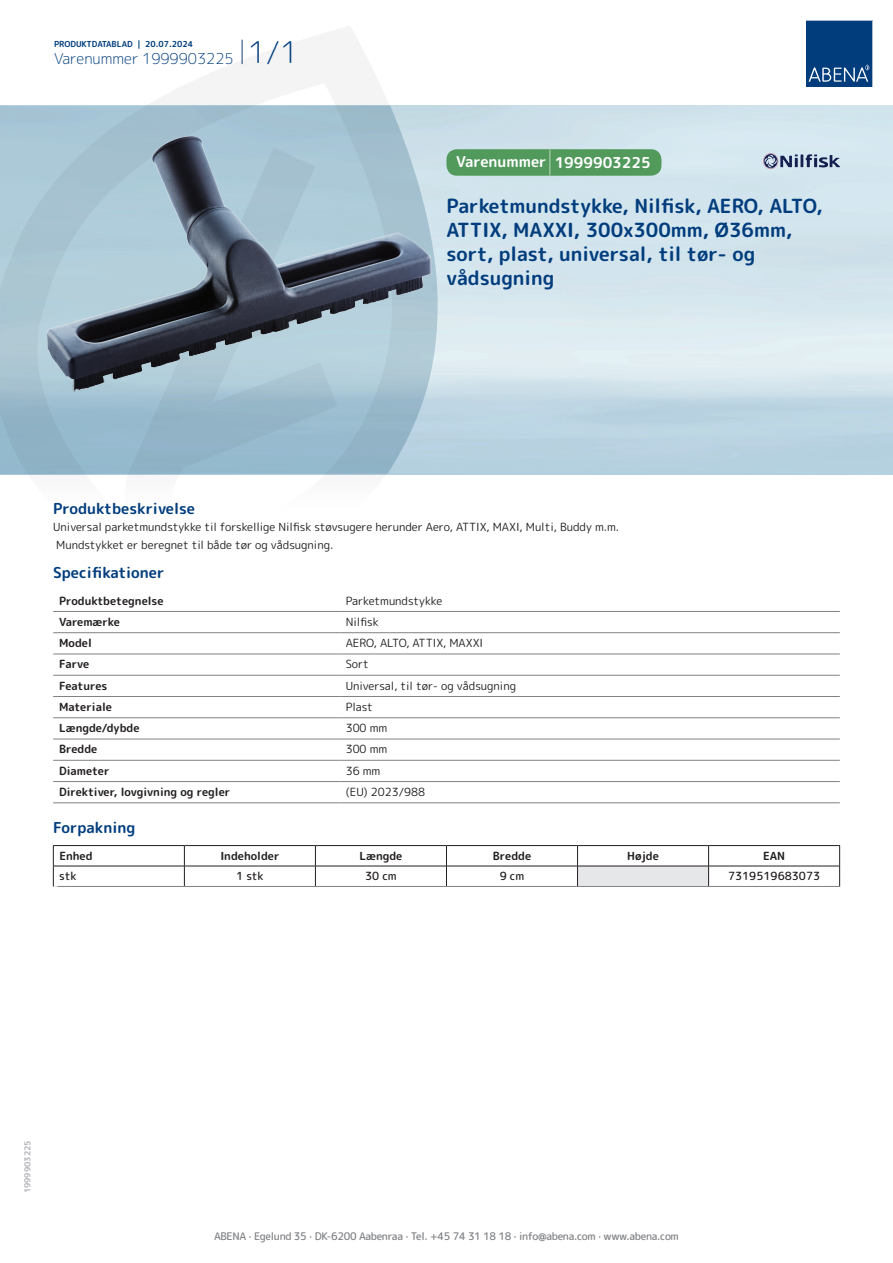
<style>
.page{position:relative;width:893px;height:1263px;background:#fff}
.page>*{position:absolute;margin:0;border:0;box-sizing:border-box;transform-origin:0 0}
.t1{font:700 19.5px/24px "Rounded Mplus 1 c";color:#013d7d}
.t2{font:700 15px "Rounded Mplus 1 c";color:#013d7d}
.t3{font:300 15px "Rounded Mplus 1 c";color:#013d7d}
.t4{font:700 15px "Rounded Mplus 1 c";color:#fff}
.t5{font:11.25px/18px "Rounded Mplus 1 c";color:#231f20}
.t6{font:700 11.25px "Rounded Mplus 1 c";color:#231f20}
.t7{font:500 11.25px "Rounded Mplus 1 c";color:#231f20}
.t8{font:500 10.5px "Rounded Mplus 1 c";letter-spacing:-.03em;color:#808285}
.t9{font:700 10.5px "Rounded Mplus 1 c";color:#fff}
.t10{font:700 8.25px "Rounded Mplus 1 c";color:#013d7d}
.t11{font:700 8.25px "Rounded Mplus 1 c";color:#b2b3b7}
.s1{font-size:30px}
.s2{font-size:25.5px}
</style>
<div class="page">
<svg style="left:0;top:26px;width:439px;height:449px"></svg>
<svg style="left:0;top:106px;width:438px;height:368px;background:#9fbfcf"></svg>
<svg style="left:242px;top:40px;width:1px;height:24px"></svg>
<svg style="left:806px;top:20px;width:67px;height:67px;background:#144b86"></svg>
<img style="left:47px;top:136px;width:384px;height:257px">
<hr style="left:53px;top:611px;width:287px;height:1px;background:#808285">
<hr style="left:340px;top:611px;width:500px;height:1px;background:#808285">
<hr style="left:53px;top:632px;width:287px;height:1px;background:#808285">
<hr style="left:340px;top:632px;width:500px;height:1px;background:#808285">
<hr style="left:53px;top:654px;width:287px;height:1px;background:#808285">
<hr style="left:340px;top:654px;width:500px;height:1px;background:#808285">
<hr style="left:53px;top:675px;width:287px;height:1px;background:#808285">
<hr style="left:340px;top:675px;width:500px;height:1px;background:#808285">
<hr style="left:53px;top:696px;width:287px;height:1px;background:#808285">
<hr style="left:340px;top:696px;width:500px;height:1px;background:#808285">
<hr style="left:53px;top:717px;width:287px;height:1px;background:#808285">
<hr style="left:340px;top:717px;width:500px;height:1px;background:#808285">
<hr style="left:53px;top:739px;width:287px;height:1px;background:#808285">
<hr style="left:340px;top:739px;width:500px;height:1px;background:#808285">
<hr style="left:53px;top:760px;width:287px;height:1px;background:#808285">
<hr style="left:340px;top:760px;width:500px;height:1px;background:#808285">
<hr style="left:53px;top:781px;width:287px;height:1px;background:#808285">
<hr style="left:340px;top:781px;width:500px;height:1px;background:#808285">
<hr style="left:53px;top:802px;width:287px;height:1px;background:#808285">
<hr style="left:340px;top:802px;width:500px;height:1px;background:#808285">
<div style="left:577px;top:866px;width:132px;height:20px;background:#e6e7e9"></div>
<hr style="left:53px;top:845px;width:131px;height:1px;background:#231f20">
<hr style="left:184px;top:845px;width:131px;height:1px;background:#231f20">
<hr style="left:315px;top:845px;width:131px;height:1px;background:#231f20">
<hr style="left:446px;top:845px;width:131px;height:1px;background:#231f20">
<hr style="left:577px;top:845px;width:132px;height:1px;background:#231f20">
<hr style="left:709px;top:845px;width:131px;height:1px;background:#231f20">
<hr style="left:53px;top:866px;width:131px;height:1px;background:#231f20">
<svg style="left:53px;top:846px;width:1px;height:40px"></svg>
<hr style="left:184px;top:866px;width:131px;height:1px;background:#231f20">
<svg style="left:184px;top:846px;width:1px;height:40px"></svg>
<hr style="left:315px;top:866px;width:131px;height:1px;background:#231f20">
<svg style="left:315px;top:846px;width:1px;height:40px"></svg>
<hr style="left:446px;top:866px;width:131px;height:1px;background:#231f20">
<svg style="left:446px;top:846px;width:1px;height:40px"></svg>
<hr style="left:577px;top:866px;width:132px;height:1px;background:#231f20">
<svg style="left:577px;top:846px;width:1px;height:40px"></svg>
<hr style="left:709px;top:866px;width:131px;height:1px;background:#231f20">
<svg style="left:708px;top:846px;width:1px;height:40px"></svg>
<svg style="left:839px;top:846px;width:1px;height:40px"></svg>
<hr style="left:53px;top:886px;width:131px;height:1px;background:#808285">
<hr style="left:184px;top:886px;width:131px;height:1px;background:#808285">
<hr style="left:315px;top:886px;width:131px;height:1px;background:#808285">
<hr style="left:446px;top:886px;width:131px;height:1px;background:#808285">
<hr style="left:577px;top:886px;width:132px;height:1px;background:#808285">
<hr style="left:709px;top:886px;width:131px;height:1px;background:#808285">
<div style="left:446px;top:149px;width:215px;height:27px;background:#52995c;border-radius:10px"></div>
<img style="left:763px;top:153px;width:77px;height:16px">
<p class="t10" style="left:54px;top:38px;width:141px">PRODUKTDATABLAD | 20.07.2024</p>
<h2 class="t3" style="left:54px;top:48px;width:246px">Varenummer 1999903225 <span class="s1">1/1</span></h2>
<h2 class="t4" style="left:456px;top:152px;width:196px">Varenummer <span class="s2">|</span> 1999903225</h2>
<h1 class="t1" style="left:446px;top:194px;width:378px">Parketmundstykke, Nilfisk, AERO, ALTO,<br>ATTIX, MAXXI, 300x300mm, Ø36mm, sort, plast, universal, til tør- og vådsugning</h1>
<h2 class="t2" style="left:53px;top:498px;width:143px">Produktbeskrivelse</h2>
<p class="t5" style="left:53px;top:517px;width:567px">Universal parketmundstykke til forskellige Nilfisk støvsugere herunder Aero, ATTIX, MAXI, Multi, Buddy m.m.<br>Mundstykket er beregnet til både tør og vådsugning.</p>
<h2 class="t2" style="left:53px;top:562px;width:113px">Specifikationer</h2>
<p class="t6" style="left:59px;top:592px;width:106px">Produktbetegnelse</p>
<p class="t5" style="left:346px;top:591px;width:98px">Parketmundstykke</p>
<p class="t6" style="left:59px;top:614px;width:62px">Varemærke</p>
<p class="t5" style="left:346px;top:613px;width:34px">Nilfisk</p>
<p class="t6" style="left:59px;top:635px;width:34px">Model</p>
<p class="t5" style="left:346px;top:634px;width:139px">AERO, ALTO, ATTIX, MAXXI</p>
<p class="t6" style="left:59px;top:656px;width:32px">Farve</p>
<p class="t5" style="left:346px;top:655px;width:25px">Sort</p>
<p class="t6" style="left:59px;top:678px;width:50px">Features</p>
<p class="t5" style="left:346px;top:676px;width:172px">Universal, til tør- og vådsugning</p>
<p class="t6" style="left:59px;top:699px;width:54px">Materiale</p>
<p class="t5" style="left:346px;top:698px;width:29px">Plast</p>
<p class="t6" style="left:59px;top:720px;width:82px">Længde/dybde</p>
<p class="t5" style="left:346px;top:719px;width:43px">300 mm</p>
<p class="t6" style="left:59px;top:741px;width:40px">Bredde</p>
<p class="t5" style="left:346px;top:740px;width:43px">300 mm</p>
<p class="t6" style="left:59px;top:763px;width:52px">Diameter</p>
<p class="t5" style="left:346px;top:762px;width:36px">36 mm</p>
<p class="t6" style="left:59px;top:784px;width:173px">Direktiver, lovgivning og regler</p>
<p class="t5" style="left:346px;top:783px;width:81px">(EU) 2023/988</p>
<h2 class="t2" style="left:53px;top:817px;width:84px">Forpakning</h2>
<p class="t6" style="left:59px;top:848px;width:35px">Enhed</p>
<p class="t6" style="left:220px;top:848px;width:61px">Indeholder</p>
<p class="t6" style="left:359px;top:848px;width:44px">Længde</p>
<p class="t6" style="left:493px;top:848px;width:40px">Bredde</p>
<p class="t6" style="left:627px;top:848px;width:33px">Højde</p>
<p class="t6" style="left:763px;top:848px;width:24px">EAN</p>
<p class="t7" style="left:59px;top:868px;width:19px">stk</p>
<p class="t7" style="left:236px;top:868px;width:29px">1 stk</p>
<p class="t7" style="left:365px;top:868px;width:33px">30 cm</p>
<p class="t7" style="left:500px;top:868px;width:26px">9 cm</p>
<p class="t7" style="left:728px;top:868px;width:94px">7319519683073</p>
<p class="t9" style="left:53px;top:882px;width:7px">*</p>
<p class="t11" style="left:22px;top:1193px;width:54px;rotate:-90deg">1999903225</p>
<p class="t8" style="left:214px;top:1229px;width:466px">ABENA · Egelund 35 · DK-6200 Aabenraa · Tel. +45 74 31 18 18 · info@abena.com · www.abena.com</p>
</div>
